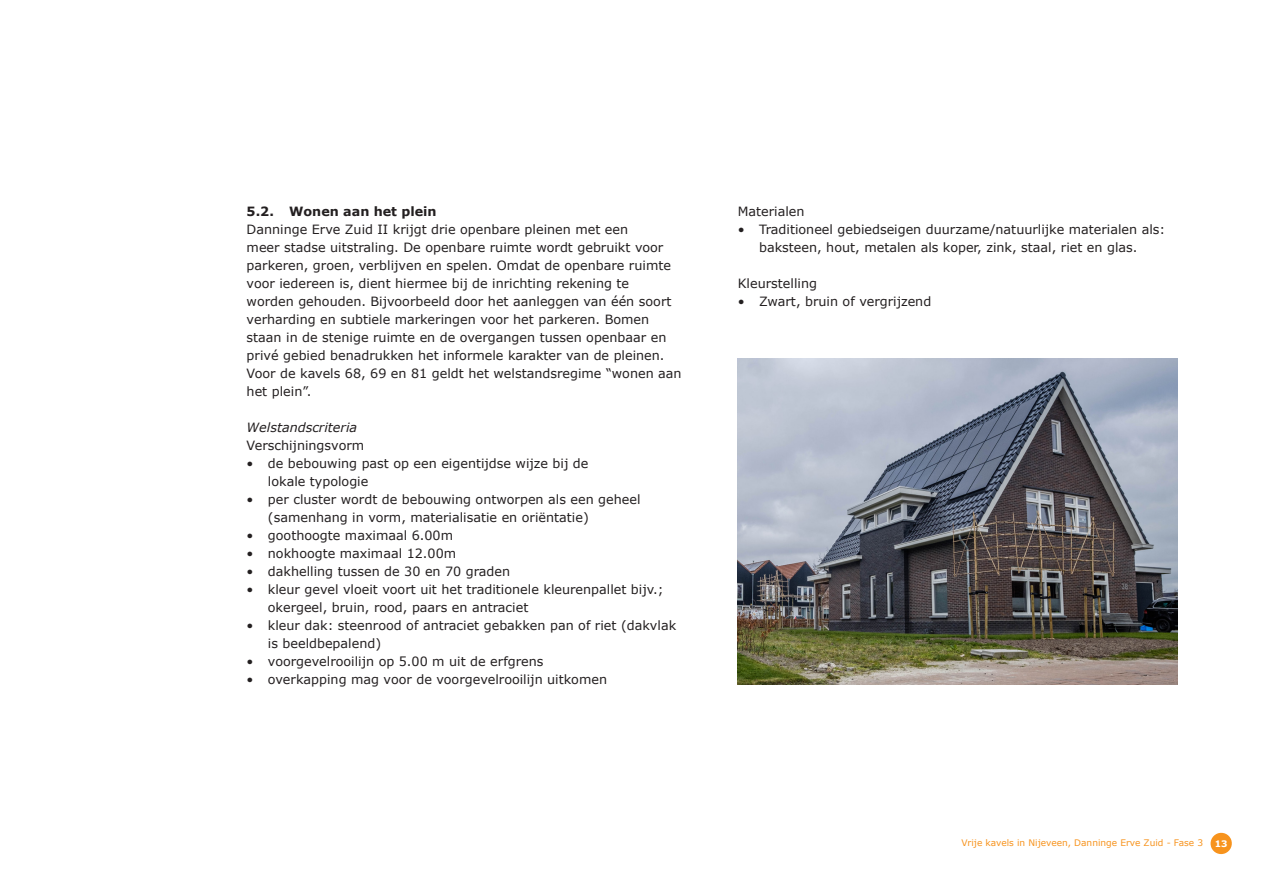
<style>
.page{position:relative;width:1263px;height:893px;background:#fff}
.page>*{position:absolute;margin:0;border:0;box-sizing:border-box;transform-origin:0 0}
.t1{font:12.75px/18px "Verdana";color:#231f20}
.t2{font:700 12.75px "Verdana";color:#231f20}
.t3{font:italic 12.75px "Verdana";color:#231f20}
.t4{font:9px "Verdana";color:#f7931d}
.t5{font:700 9px "Verdana";color:#fff}
</style>
<div class="page">
<img style="left:738px;top:358px;width:440px;height:326px">
<svg style="left:1210px;top:832px;width:22px;height:23px"></svg>
<p class="t2" style="left:247px;top:202px;width:192px">5.2. Wonen aan het plein</p>
<p class="t1" style="left:247px;top:220px;width:436px">Danninge Erve Zuid II krijgt drie openbare pleinen met een<br>meer stadse uitstraling. De openbare ruimte wordt gebruikt voor parkeren, groen, verblijven en spelen. Omdat de openbare ruimte voor iedereen is, dient hiermee bij de inrichting rekening te<br>worden gehouden. Bijvoorbeeld door het aanleggen van één soort verharding en subtiele markeringen voor het parkeren. Bomen staan in de stenige ruimte en de overgangen tussen openbaar en privé gebied benadrukken het informele karakter van de pleinen.<br>Voor de kavels 68, 69 en 81 geldt het welstandsregime “wonen aan het plein”.</p>
<p class="t3" style="left:247px;top:419px;width:112px">Welstandscriteria</p>
<p class="t1" style="left:247px;top:436px;width:119px">Verschijningsvorm</p>
<p class="t1" style="left:268px;top:454px;width:322px;text-indent:-21px">• de bebouwing past op een eigentijdse wijze bij de lokale typologie</p>
<p class="t1" style="left:268px;top:490px;width:374px;text-indent:-21px">• per cluster wordt de bebouwing ontworpen als een geheel (samenhang in vorm, materialisatie en oriëntatie)</p>
<p class="t1" style="left:247px;top:526px;width:208px">• goothoogte maximaal 6.00m</p>
<p class="t1" style="left:247px;top:544px;width:211px">• nokhoogte maximaal 12.00m</p>
<p class="t1" style="left:247px;top:562px;width:265px">• dakhelling tussen de 30 en 70 graden</p>
<p class="t1" style="left:268px;top:580px;width:397px;text-indent:-21px">• kleur gevel vloeit voort uit het traditionele kleurenpallet bijv.; okergeel, bruin, rood, paars en antraciet</p>
<p class="t1" style="left:268px;top:616px;width:410px;text-indent:-21px">• kleur dak: steenrood of antraciet gebakken pan of riet (dakvlak is beeldbepalend)</p>
<p class="t1" style="left:247px;top:652px;width:298px">• voorgevelrooilijn op 5.00 m uit de erfgrens</p>
<p class="t1" style="left:247px;top:670px;width:362px">• overkapping mag voor de voorgevelrooilijn uitkomen</p>
<p class="t1" style="left:738px;top:202px;width:68px">Materialen</p>
<p class="t1" style="left:738px;top:220px;width:429px;text-align:center">• Traditioneel gebiedseigen duurzame/natuurlijke materialen als: baksteen, hout, metalen als koper, zink, staal, riet en glas.</p>
<p class="t1" style="left:738px;top:274px;width:81px">Kleurstelling</p>
<p class="t1" style="left:738px;top:292px;width:195px">• Zwart, bruin of vergrijzend</p>
<p class="t4" style="left:961px;top:837px;width:243px">Vrije kavels in Nijeveen, Danninge Erve Zuid - Fase 3</p>
<p class="t5" style="left:1215px;top:837px;width:14px">13</p>
</div>
